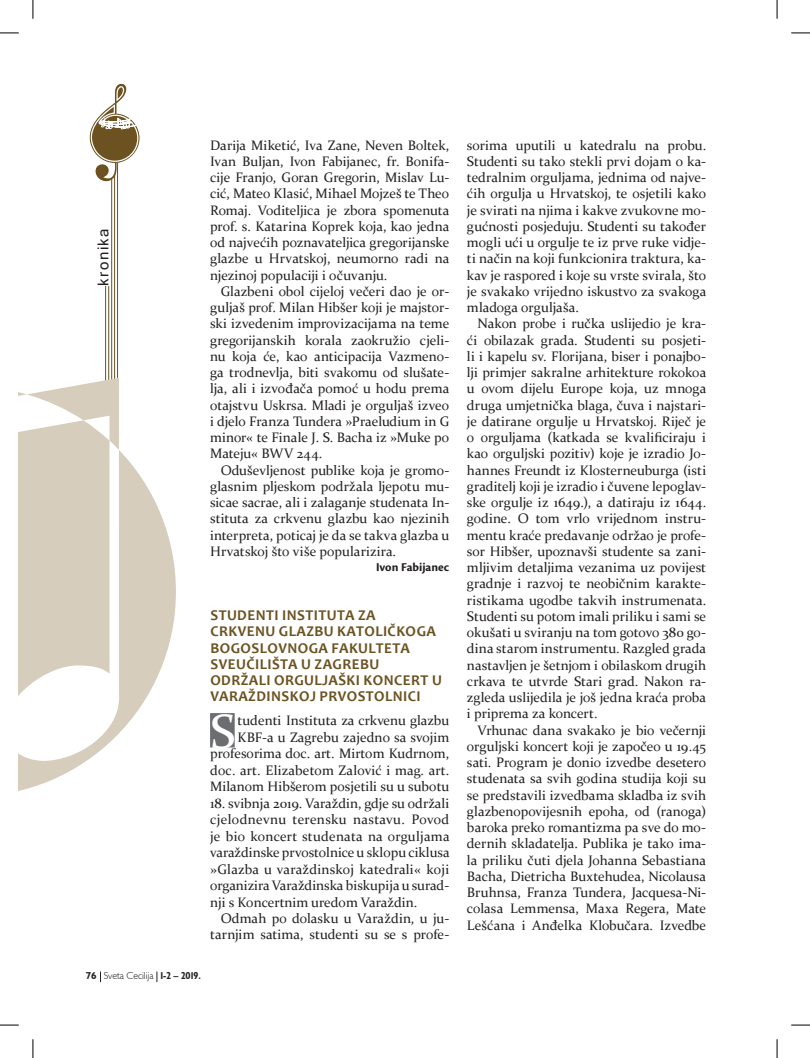
<style>
.page{position:relative;width:810px;height:1058px;background:#fff}
.page>*{position:absolute;margin:0;border:0;box-sizing:border-box;transform-origin:0 0}
.t1{font:48.25px "Constantia";color:#fff}
.t2{font:700 15px/16.2px "Candara";letter-spacing:.03em;color:#6b5220}
.t3{font:15px "Microsoft Sans Serif";letter-spacing:.1em;color:#231f20}
.t4{font:13.75px/16.2px "Constantia";color:#231f20;text-align:justify}
.t5{font:700 12.5px "Cronos Pro";color:#231f20}
.t6{font:300 10px "Humanist 521 BT";color:#231f20}
.s1{font-weight:700}
.s2{font-weight:700;font-stretch:condensed}
</style>
<div class="page">
<svg style="left:89px;top:83px;width:51px;height:104px"></svg>
<hr style="left:114px;top:176px;width:1px;height:208px;background:#6b5220">
<hr style="left:117px;top:163px;width:1px;height:215px;background:#6b5220">
<hr style="left:111px;top:178px;width:1px;height:208px;background:#6b5220">
<hr style="left:109px;top:286px;width:1px;height:96px;background:#6b5220">
<hr style="left:105px;top:286px;width:1px;height:96px;background:#6b5220">
<svg style="left:19px;top:450px;width:157px;height:341px"></svg>
<svg style="left:19px;top:378px;width:100px;height:340px"></svg>
<div style="left:210px;top:713px;width:25px;height:34px;background:#6c6d70"></div>
<svg style="left:0;top:32px;width:19px;height:2px"></svg>
<svg style="left:791px;top:32px;width:19px;height:2px"></svg>
<svg style="left:0;top:1024px;width:19px;height:2px"></svg>
<svg style="left:791px;top:1024px;width:19px;height:2px"></svg>
<svg style="left:32px;top:0;width:2px;height:19px"></svg>
<svg style="left:32px;top:1039px;width:2px;height:19px"></svg>
<svg style="left:776px;top:0;width:2px;height:19px"></svg>
<svg style="left:776px;top:1039px;width:2px;height:19px"></svg>
<p class="t3" style="left:95px;top:286px;width:59px;rotate:-90deg">kronika</p>
<p class="t4" style="left:210px;top:138px;width:241px">Darija Miketić, Iva Zane, Neven Boltek, Ivan Buljan, Ivon Fabijanec, fr. Bonifa&shy;cije Franjo, Goran Gregorin, Mislav Lu&shy;cić, Mateo Klasić, Mihael Mojzeš te Theo Romaj. Voditeljica je zbora spomenuta prof. s. Katarina Koprek koja, kao jedna od najvećih poznavateljica gregorijanske glazbe u Hrvatskoj, neumorno radi na njezinoj populaciji i očuvanju.</p>
<p class="t4" style="left:210px;top:284px;width:241px;text-indent:11px">Glazbeni obol cijeloj večeri dao je or&shy;guljaš prof. Milan Hibšer koji je majstor&shy;ski izvedenim improvizacijama na teme gregorijanskih korala zaokružio cjeli&shy;nu koja će, kao anticipacija Vazmeno&shy;ga trodnevlja, biti svakomu od slušate&shy;lja, ali i izvođača pomoć u hodu prema otajstvu Uskrsa. Mladi je orguljaš izveo i djelo Franza Tundera »Praeludium in G minor« te Finale J. S. Bacha iz »Muke po Mateju« BWV 244.</p>
<p class="t4" style="left:210px;top:463px;width:241px;text-indent:11px">Oduševljenost publike koja je gromo&shy;glasnim pljeskom podržala ljepotu mu&shy;sicae sacrae, ali i zalaganje studenata In&shy;stituta za crkvenu glazbu kao njezinih interpreta, poticaj je da se takva glazba u Hrvatskoj što više popularizira.</p>
<p class="t5" style="left:376px;top:563px;width:75px">Ivon Fabijanec</p>
<p class="t2" style="left:210px;top:609px;width:233px">STUDENTI INSTITUTA ZA<br>CRKVENU GLAZBU KATOLIČKOGA<br>BOGOSLOVNOGA FAKULTETA<br>SVEUČILIŠTA U ZAGREBU<br>ODRŽALI ORGULJAŠKI KONCERT U<br>VARAŽDINSKOJ PRVOSTOLNICI</p>
<h1 class="t1" style="left:210px;top:712px;width:26px">S</h1>
<p class="t4" style="left:210px;top:713px;width:241px;text-align:right">tudenti Instituta za crkvenu glazbu KBF-a u Zagrebu zajedno sa svojim profesorima doc. art. Mirtom Kudrnom, doc. art. Elizabetom Zalović i mag. art.<br>Milanom Hibšerom posjetili su u subotu</p>
<p class="t4" style="left:210px;top:796px;width:241px">18. svibnja 2019. Varaždin, gdje su održali cjelodnevnu terensku nastavu. Povod je bio koncert studenata na orguljama varaždinske prvostolnice u sklopu ciklusa »Glazba u varaždinskoj katedrali« koji organizira Varaždinska biskupija u surad&shy;nji s Koncertnim uredom Varaždin.</p>
<p class="t4" style="left:210px;top:911px;width:241px;text-align:right">Odmah po dolasku u Varaždin, u ju&shy;tarnjim satima, studenti su se s profe-</p>
<p class="t6" style="left:86px;top:970px;width:117px"><span class="s1">76</span> Sveta Cecilija <span class="s2">1-2 – 2019.</span></p>
<p class="t4" style="left:467px;top:138px;width:241px">sorima uputili u katedralu na probu.<br>Studenti su tako stekli prvi dojam o ka&shy;tedralnim orguljama, jednima od najve&shy;ćih orgulja u Hrvatskoj, te osjetili kako je svirati na njima i kakve zvukovne mo&shy;gućnosti posjeduju. Studenti su također mogli ući u orgulje te iz prve ruke vidje&shy;ti način na koji funkcionira traktura, ka&shy;kav je raspored i koje su vrste svirala, što je svakako vrijedno iskustvo za svakoga mladoga orguljaša.</p>
<p class="t4" style="left:467px;top:317px;width:241px;text-indent:11px">Nakon probe i ručka uslijedio je kra&shy;ći obilazak grada. Studenti su posjeti&shy;li i kapelu sv. Florijana, biser i ponajbo&shy;lji primjer sakralne arhitekture rokokoa u ovom dijelu Europe koja, uz mnoga druga umjetnička blaga, čuva i najstari&shy;je datirane orgulje u Hrvatskoj. Riječ je o orguljama (katkada se kvalificiraju i kao orguljski pozitiv) koje je izradio Jo&shy;hannes Freundt iz Klosterneuburga (isti graditelj koji je izradio i čuvene lepoglav&shy;ske orgulje iz 1649.), a datiraju iz 1644. godine. O tom vrlo vrijednom instru&shy;mentu kraće predavanje održao je profe&shy;sor Hibšer, upoznavši studente sa zani&shy;mljivim detaljima vezanima uz povijest gradnje i razvoj te neobičnim karakte&shy;ristikama ugodbe takvih instrumenata.<br>Studenti su potom imali priliku i sami se okušati u sviranju na tom gotovo 380 go&shy;dina starom instrumentu. Razgled grada nastavljen je šetnjom i obilaskom drugih crkava te utvrde Stari grad. Nakon ra&shy;zgleda uslijedila je još jedna kraća proba i priprema za koncert.</p>
<p class="t4" style="left:467px;top:723px;width:241px;text-indent:11px">Vrhunac dana svakako je bio večernji orguljski koncert koji je započeo u 19.45 sati. Program je donio izvedbe desetero studenata sa svih godina studija koji su se predstavili izvedbama skladba iz svih glazbenopovijesnih epoha, od (ranoga) baroka preko romantizma pa sve do mo&shy;dernih skladatelja. Publika je tako ima&shy;la priliku čuti djela Johanna Sebastiana Bacha, Dietricha Buxtehudea, Nicolausa Bruhnsa, Franza Tundera, Jacquesa-Ni&shy;colasa Lemmensa, Maxa Regera, Mate Lešćana i Anđelka Klobučara. Izvedbe</p>
</div>
